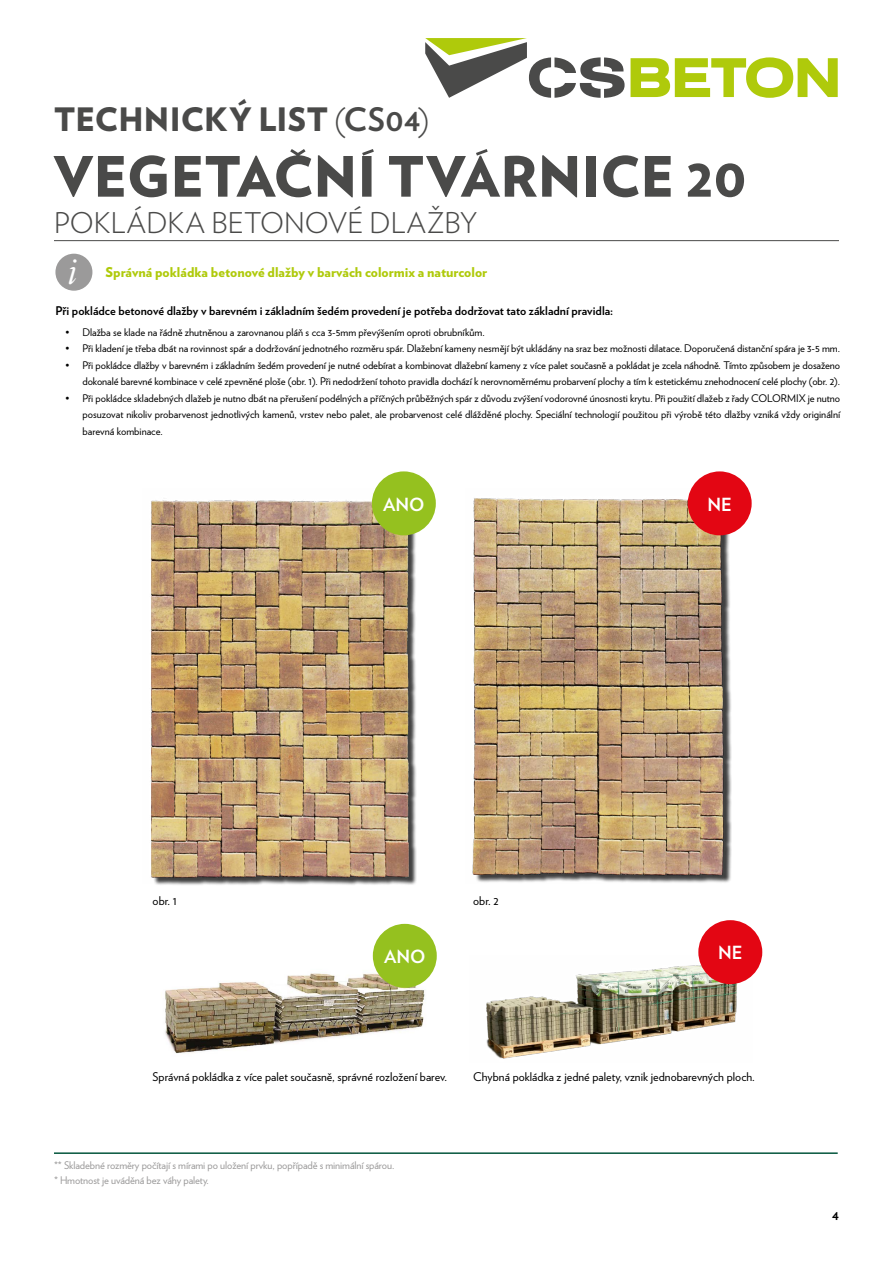
<style>
.page{position:relative;width:893px;height:1263px;background:#fff}
.page>*{position:absolute;margin:0;border:0;box-sizing:border-box;transform-origin:0 0}
.t1{font:900 55.5px "Verlag ACCENT";color:#4a4a49}
.t2{font:italic 300 35.7px "Lyon Display";color:#fff}
.t3{font:900 32.25px "Verlag";letter-spacing:.005em;color:#4a4a49}
.t4{font:300 28.5px "Verlag";color:#4a4a49}
.t5{font:700 18.15px "Verlag";color:#fff}
.t6{font:900 13.5px "Verlag";color:#afca0b}
.t7{font:700 13.5px "Verlag";color:#000}
.t8{font:12px "Verlag";color:#000}
.t9{font:700 12px "Verlag";color:#000}
.t10{font:10.5px/16.5px "Verlag";letter-spacing:-.01em;color:#000;text-align:right}
.t11{font:10.5px/15px "Verlag";letter-spacing:-.01em;color:#9b9a9a}
.s1{font-family:"Verlag ACCENT";font-weight:300}
.s2{font-family:"Verlag ACCENT";font-weight:700}
</style>
<div class="page">
<hr style="left:54px;top:1152px;width:784px;height:2px;background:#04563c">
<svg style="left:631px;top:57px;width:207px;height:41px"></svg>
<svg style="left:425px;top:38px;width:200px;height:60px"></svg>
<hr style="left:54px;top:240px;width:785px;height:1px;background:#4a4a49">
<div style="left:56px;top:254px;width:36px;height:36px;background:#9b9a9a;border-radius:50%"></div>
<div style="left:55px;top:254px;width:37px;height:37px;border:2px solid #9b9a9a;border-radius:50%"></div>
<div style="left:476px;top:500px;width:256px;height:385px;background:#000;opacity:.75"></div>
<img style="left:472px;top:489px;width:255px;height:394px">
<div style="left:154px;top:500px;width:263px;height:386px;background:#000;opacity:.75"></div>
<img style="left:151px;top:490px;width:261px;height:393px">
<img style="left:165px;top:966px;width:260px;height:88px">
<img style="left:486px;top:964px;width:267px;height:95px">
<div style="left:372px;top:471px;width:64px;height:64px;background:#95c11f;border-radius:50%"></div>
<div style="left:373px;top:924px;width:64px;height:64px;background:#95c11f;border-radius:50%"></div>
<div style="left:688px;top:471px;width:64px;height:64px;background:#e30613;border-radius:50%"></div>
<div style="left:698px;top:920px;width:64px;height:64px;background:#e30613;border-radius:50%"></div>
<h3 class="t3" style="left:54px;top:92px;width:377px">TECHNICKÝ LIST <span class="s1">(</span><span class="s2">CS04</span><span class="s1">)</span></h3>
<h1 class="t1" style="left:54px;top:148px;width:694px">VEGETAČNÍ TVÁRNICE 20</h1>
<h3 class="t4" style="left:54px;top:202px;width:425px">POKLÁDKA BETONOVÉ DLAŽBY</h3>
<h2 class="t2" style="left:69px;top:246px;width:10px">i</h2>
<p class="t9" style="left:55px;top:301px;width:559px">Při pokládce betonové dlažby v barevném i základním šedém provedení je potřeba dodržovat tato základní pravidla:</p>
<p class="t10" style="left:65px;top:323px;width:421px">• Dlažba se klade na řádně zhutněnou a zarovnanou pláň s cca 3-5mm převýšením oproti obrubníkům.</p>
<p class="t10" style="left:65px;top:340px;width:776px">• Při kladení je třeba dbát na rovinnost spár a dodržování jednotného rozměru spár. Dlažební kameny nesmějí být ukládány na sraz bez možnosti dilatace. Doporučená distanční spára je 3-5 mm.</p>
<p class="t10" style="left:65px;top:356px;width:776px">• Při pokládce dlažby v barevném i základním šedém provedení je nutné odebírat a kombinovat dlažební kameny z více palet současně a pokládat je zcela náhodně. Tímto způsobem je dosaženo dokonalé barevné kombinace v celé zpevněné ploše (obr. 1). Při nedodržení tohoto pravidla dochází k nerovnoměrnému probarvení plochy a tím k estetickému znehodnocení celé plochy (obr. 2).</p>
<p class="t10" style="left:82px;top:389px;width:759px;text-align:justify;text-indent:-17px">• Při pokládce skladebných dlažeb je nutno dbát na přerušení podélných a příčných průběžných spár z důvodu zvýšení vodorovné únosnosti krytu. Při použití dlažeb z řady COLORMIX je nutno posuzovat nikoliv probarvenost jednotlivých kamenů, vrstev nebo palet, ale probarvenost celé dlážděné plochy. Speciální technologií použitou při výrobě této dlažby vzniká vždy originální barevná kombinace.</p>
<p class="t6" style="left:105px;top:261px;width:383px">Správná pokládka betonové dlažby v barvách colormix a naturcolor</p>
<h3 class="t5" style="left:383px;top:490px;width:43px">ANO</h3>
<h3 class="t5" style="left:707px;top:490px;width:26px">NE</h3>
<p class="t8" style="left:153px;top:892px;width:26px">obr. 1</p>
<p class="t8" style="left:473px;top:892px;width:27px">obr. 2</p>
<h3 class="t5" style="left:384px;top:942px;width:43px">ANO</h3>
<h3 class="t5" style="left:718px;top:938px;width:26px">NE</h3>
<p class="t8" style="left:153px;top:1068px;width:296px">Správná pokládka z více palet současně, správné rozložení barev.</p>
<p class="t8" style="left:473px;top:1068px;width:283px">Chybná pokládka z jedné palety, vznik jednobarevných ploch.</p>
<p class="t11" style="left:54px;top:1157px;width:342px">** Skladebné rozměry počítají s mírami po uložení prvku, popřípadě s minimální spárou. * Hmotnost je uváděná bez váhy palety.</p>
<p class="t7" style="left:832px;top:1204px;width:8px">4</p>
</div>
